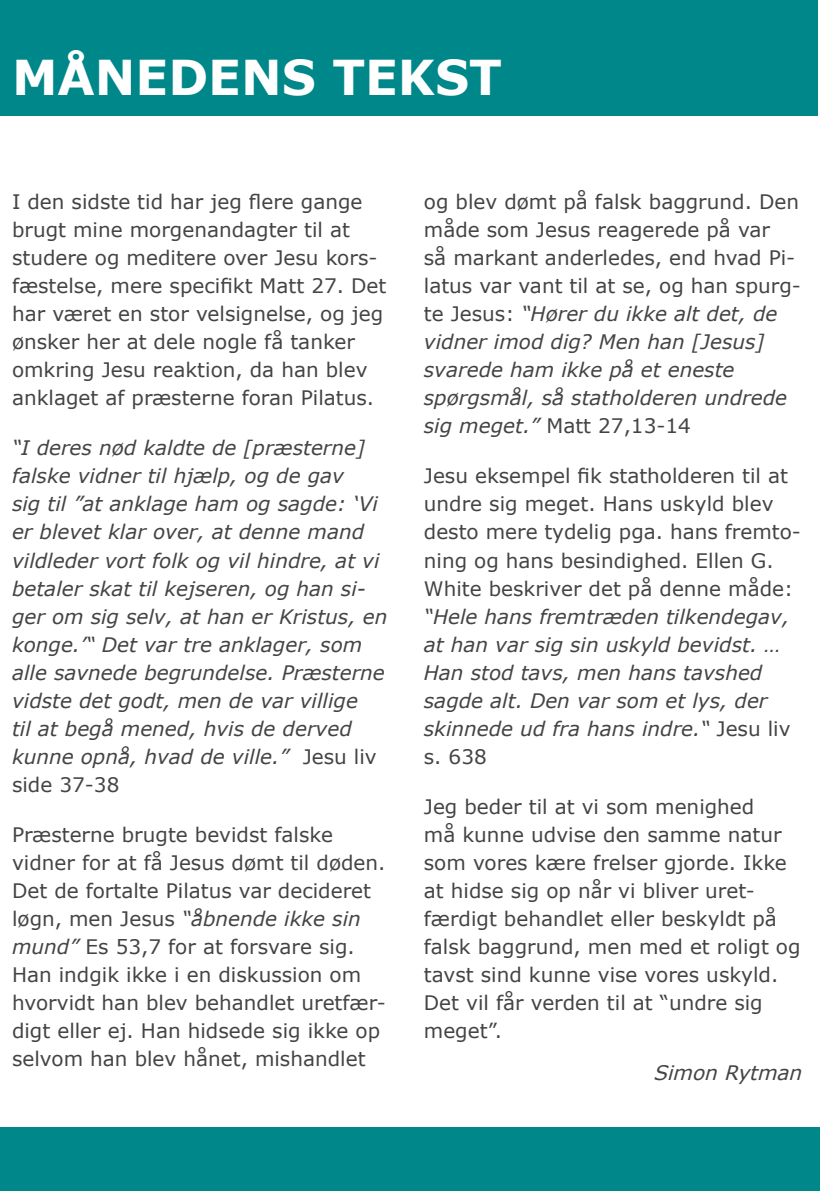
<style>
.page{position:relative;width:840px;height:1191px;background:#fff}
.page>*{position:absolute;margin:0;border:0;box-sizing:border-box;transform-origin:0 0}
.t1{font:700 48px "Verdana";color:#fff}
.t2{font:20px/28px "Verdana";color:#444}
.t3{font:italic 20px/28px "Verdana";color:#444}
.t4{font:italic 20px "Verdana";color:#444}
.s1{font-style:normal}
.s2{font-style:italic}
</style>
<div class="page">
<div style="left:0;top:1127px;width:819px;height:64px;background:#008789"></div>
<div style="left:0;top:0;width:816px;height:116px;background:#008789"></div>
<p class="t1" style="left:12px;top:46px;width:491px">MÅNEDENS TEKST</p>
<p class="t2" style="left:12px;top:188px;width:376px">I den sidste tid har jeg flere gange brugt mine morgenandagter til at studere og meditere over Jesu kors&shy;fæstelse, mere specifikt Matt 27. Det har været en stor velsignelse, og jeg ønsker her at dele nogle få tanker omkring Jesu reaktion, da han blev anklaget af præsterne foran Pilatus.</p>
<p class="t3" style="left:12px;top:434px;width:376px">“I deres nød kaldte de [præsterne] falske vidner til hjælp, og de gav<br>sig til ”at anklage ham og sagde: ‘Vi er blevet klar over, at denne mand vildleder vort folk og vil hindre, at vi betaler skat til kejseren, og han si&shy;ger om sig selv, at han er Kristus, en konge.’“ Det var tre anklager, som alle savnede begrundelse. Præsterne vidste det godt, men de var villige<br>til at begå mened, hvis de derved kunne opnå, hvad de ville.” <span class="s1">Jesu liv side 37-38</span></p>
<p class="t2" style="left:12px;top:820px;width:375px">Præsterne brugte bevidst falske vidner for at få Jesus dømt til døden.<br>Det de fortalte Pilatus var decideret løgn, men Jesus <span class="s2">“åbnende ikke sin mund”</span> Es 53,7 for at forsvare sig.<br>Han indgik ikke i en diskussion om hvorvidt han blev behandlet uretfær&shy;digt eller ej. Han hidsede sig ikke op selvom han blev hånet, mishandlet</p>
<p class="t2" style="left:423px;top:188px;width:378px">og blev dømt på falsk baggrund. Den måde som Jesus reagerede på var<br>så markant anderledes, end hvad Pi&shy;latus var vant til at se, og han spurg&shy;te Jesus: <span class="s2">“Hører du ikke alt det, de vidner imod dig? Men han [Jesus] svarede ham ikke på et eneste spørgsmål, så statholderen undrede sig meget.”</span> Matt 27,13-14</p>
<p class="t2" style="left:423px;top:462px;width:378px">Jesu eksempel fik statholderen til at undre sig meget. Hans uskyld blev desto mere tydelig pga. hans fremto&shy;ning og hans besindighed. Ellen G.<br>White beskriver det på denne måde: <span class="s2">“Hele hans fremtræden tilkendegav, at han var sig sin uskyld bevidst. …<br>Han stod tavs, men hans tavshed sagde alt. Den var som et lys, der skinnede ud fra hans indre.“</span> Jesu liv s. 638</p>
<p class="t2" style="left:423px;top:792px;width:378px">Jeg beder til at vi som menighed<br>må kunne udvise den samme natur som vores kære frelser gjorde. Ikke at hidse sig op når vi bliver uret&shy;færdigt behandlet eller beskyldt på falsk baggrund, men med et roligt og tavst sind kunne vise vores uskyld.<br>Det vil får verden til at “undre sig meget”.</p>
<p class="t4" style="left:652px;top:1059px;width:156px">SimonRytman</p>
</div>
